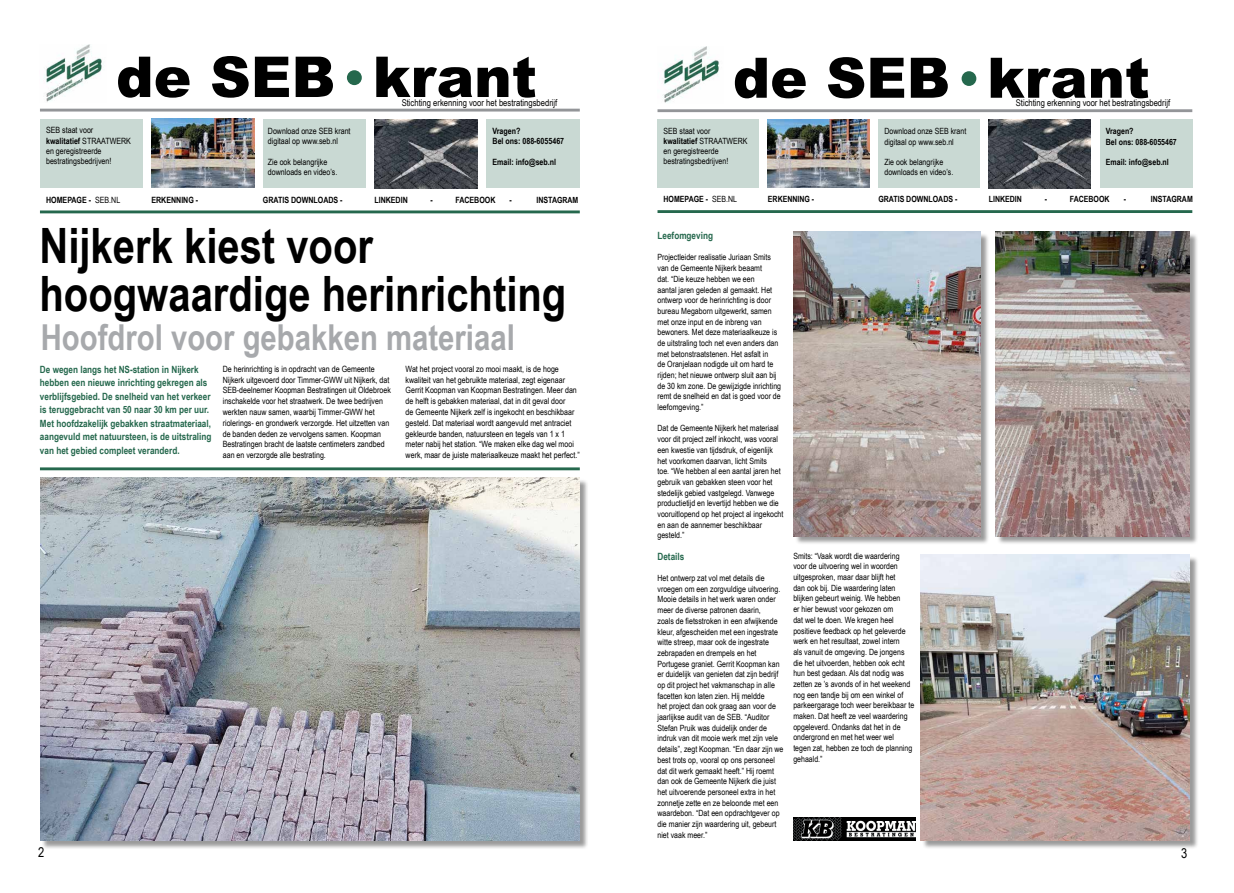
<style>
.page{position:relative;width:1234px;height:893px;background:#fff}
.page>*{position:absolute;margin:0;border:0;box-sizing:border-box;transform-origin:0 0}
.t1{font:900 56.32px "Arial";color:#000}
.t2{font:900 55.8px "Arial";color:#000}
.t3{font:700 48.75px/48.8px "Arial Narrow";color:#000}
.t4{font:700 35.7px "Arial Narrow";color:#a7a9ac}
.t5{font:13.5px "Arial Narrow";color:#000}
.t6{font:700 9.98px/13.5px "Arial Narrow";color:#25684d}
.t7{font:9.38px "Arial Narrow";color:#000}
.t8{font:9.3px "Arial Narrow";color:#000}
.t9{font:8.62px/10.8px "Arial Narrow";color:#000}
.t10{font:700 8.62px/10.4px "Arial Narrow";color:#000}
.t11{font:8.55px/10.6px "Arial Narrow";color:#000}
.t12{font:700 8.55px/10.3px "Arial Narrow";color:#000}
.s1{font-weight:700}
.s2{font-weight:400}
.s3{font-size:8.48px}
</style>
<div class="page">
<img style="left:662px;top:46px;width:57px;height:57px">
<div style="left:961px;top:71px;width:15px;height:15px;background:#25684d;border-radius:50%"></div>
<hr style="left:657px;top:210px;width:534px;height:3px;background:#25684d">
<hr style="left:657px;top:109px;width:534px;height:3px;background:#939598">
<div style="left:657px;top:120px;width:102px;height:68px;background:#c9d9d3"></div>
<div style="left:878px;top:120px;width:101px;height:68px;background:#c9d9d3"></div>
<div style="left:1099px;top:119px;width:92px;height:69px;background:#c9d9d3"></div>
<img style="left:767px;top:119px;width:102px;height:69px">
<img style="left:988px;top:120px;width:102px;height:68px">
<div style="left:921px;top:556px;width:277px;height:293px;background:#000;opacity:.4"></div>
<img style="left:920px;top:555px;width:268px;height:285px">
<div style="left:794px;top:233px;width:195px;height:312px;background:#000;opacity:.4"></div>
<img style="left:793px;top:232px;width:186px;height:304px">
<img style="left:44px;top:45px;width:58px;height:57px">
<div style="left:347px;top:70px;width:15px;height:15px;background:#25684d;border-radius:50%"></div>
<hr style="left:40px;top:210px;width:539px;height:3px;background:#25684d">
<hr style="left:40px;top:109px;width:539px;height:3px;background:#939598">
<div style="left:40px;top:119px;width:103px;height:69px;background:#c9d9d3"></div>
<div style="left:263px;top:119px;width:102px;height:69px;background:#c9d9d3"></div>
<div style="left:486px;top:119px;width:93px;height:69px;background:#c9d9d3"></div>
<img style="left:151px;top:119px;width:103px;height:69px">
<img style="left:374px;top:119px;width:103px;height:69px">
<hr style="left:40px;top:467px;width:539px;height:3px;background:#25684d">
<div style="left:42px;top:478px;width:547px;height:372px;background:#000;opacity:.4"></div>
<img style="left:40px;top:477px;width:539px;height:363px">
<div style="left:996px;top:233px;width:202px;height:312px;background:#000;opacity:.4"></div>
<img style="left:995px;top:232px;width:193px;height:304px">
<img style="left:793px;top:818px;width:122px;height:22px">
<h1 class="t1" style="left:116px;top:36px;width:422px">de SEB krant</h1>
<p class="t9" style="left:46px;top:125px;width:86px;line-height:10.4px">SEB staat voor<br><span class="s1">kwalitatief</span> STRAATWERK en geregistreerde bestratingsbedrijven!</p>
<p class="t10" style="left:492px;top:125px;width:73px">Vragen?<br>Bel ons: 088-6055467</p>
<p class="t7" style="left:401px;top:95px;width:157px">Stichting erkenning voor het bestratingsbedrijf</p>
<p class="t9" style="left:268px;top:125px;width:84px;line-height:10.4px">Download onze SEB krant digitaal op www.seb.nl</p>
<p class="t9" style="left:268px;top:156px;width:71px;line-height:10.4px">Zie ook belangrijke downloads en video’s.</p>
<p class="t10" style="left:492px;top:156px;width:65px">Email: info@seb.nl</p>
<p class="t10" style="left:46px;top:194px;width:76px">HOMEPAGE - <span class="s2">SEB.NL</span></p>
<p class="t10" style="left:151px;top:194px;width:48px">ERKENNING -</p>
<p class="t10" style="left:263px;top:194px;width:81px">GRATIS DOWNLOADS -</p>
<p class="t10" style="left:374px;top:194px;width:35px">LINKEDIN</p>
<p class="t10" style="left:430px;top:194px;width:4px">-</p>
<p class="t10" style="left:455px;top:194px;width:42px">FACEBOOK</p>
<p class="t10" style="left:509px;top:194px;width:4px">-</p>
<p class="t10" style="left:536px;top:194px;width:43px">INSTA<span class="s3">GRAM</span></p>
<h3 class="t3" style="left:40px;top:219px;width:528px">Nijkerk kiest voor hoogwaardige herinrichting</h3>
<h3 class="t4" style="left:41px;top:310px;width:475px">Hoofdrol voor gebakken materiaal</h3>
<p class="t6" style="left:40px;top:362px;width:173px">De wegen langs het NS-station in Nijkerk hebben een nieuwe inrichting gekregen als verblijfsgebied. De snelheid van het verkeer is teruggebracht van 50 naar 30 km per uur.<br>Met hoofdzakelijk gebakken straatmateriaal, aangevuld met natuursteen, is de uitstraling van het gebied compleet veranderd.</p>
<p class="t9" style="left:223px;top:363px;width:169px">De herinrichting is in opdracht van de Gemeente Nijkerk uitgevoerd door Timmer-GWW uit Nijkerk, dat SEB-deelnemer Koopman Bestratingen uit Oldebroek inschakelde voor het straatwerk. De twee bedrijven werkten nauw samen, waarbij Timmer-GWW het riolerings- en grondwerk verzorgde. Het uitzetten van de banden deden ze vervolgens samen. Koopman Bestratingen bracht de laatste centimeters zandbed aan en verzorgde alle bestrating.</p>
<p class="t9" style="left:405px;top:363px;width:176px">Wat het project vooral zo mooi maakt, is de hoge kwaliteit van het gebruikte materiaal, zegt eigenaar Gerrit Koopman van Koopman Bestratingen. Meer dan de helft is gebakken materiaal, dat in dit geval door<br>de Gemeente Nijkerk zelf is ingekocht en beschikbaar gesteld. Dat materiaal wordt aangevuld met antraciet gekleurde banden, natuursteen en tegels van 1 x 1 meter nabij het station. “We maken elke dag wel mooi werk, maar de juiste materiaalkeuze maakt het perfect.”</p>
<h2 class="t2" style="left:732px;top:37px;width:418px">de SEB krant</h2>
<p class="t11" style="left:663px;top:125px;width:86px;line-height:10.3px">SEB staat voor<br><span class="s1">kwalitatief</span> STRAATWERK en geregistreerde bestratingsbedrijven!</p>
<p class="t11" style="left:884px;top:126px;width:83px;line-height:10.3px">Download onze SEB krant digitaal op www.seb.nl</p>
<p class="t8" style="left:1015px;top:96px;width:156px">Stichting erkenning voor het bestratingsbedrijf</p>
<p class="t12" style="left:1105px;top:126px;width:72px">Vragen?<br>Bel ons: 088-6055467</p>
<p class="t12" style="left:1105px;top:156px;width:64px">Email: info@seb.nl</p>
<p class="t11" style="left:884px;top:157px;width:70px;line-height:10.3px">Zie ook belangrijke downloads en video’s.</p>
<p class="t12" style="left:663px;top:194px;width:75px">HOMEPAGE - <span class="s2">SEB.NL</span></p>
<p class="t12" style="left:767px;top:194px;width:48px">ERKENNING -</p>
<p class="t12" style="left:878px;top:194px;width:80px">GRATIS DOWNLOADS -</p>
<p class="t12" style="left:988px;top:194px;width:35px">LINKEDIN</p>
<p class="t12" style="left:1044px;top:194px;width:4px">-</p>
<p class="t12" style="left:1069px;top:194px;width:41px">FACEBOOK</p>
<p class="t12" style="left:1123px;top:194px;width:4px">-</p>
<p class="t12" style="left:1150px;top:194px;width:43px">INSTAGRAM</p>
<p class="t6" style="left:657px;top:228px;width:57px">Leefomgeving</p>
<p class="t11" style="left:657px;top:252px;width:125px">Projectleider realisatie Juriaan Smits van de Gemeente Nijkerk beaamt<br>dat. “Die keuze hebben we een<br>aantal jaren geleden al gemaakt. Het ontwerp voor de herinrichting is door bureau Megaborn uitgewerkt, samen met onze input en de inbreng van bewoners. Met deze materiaalkeuze is de uitstraling toch net even anders dan met betonstraatstenen. Het asfalt in<br>de Oranjelaan nodigde uit om hard te rijden; het nieuwe ontwerp sluit aan bij de 30 km zone. De gewijzigde inrichting remt de snelheid en dat is goed voor de leefomgeving.”</p>
<p class="t11" style="left:657px;top:423px;width:127px">Dat de Gemeente Nijkerk het materiaal voor dit project zelf inkocht, was vooral een kwestie van tijdsdruk, of eigenlijk het voorkomen daarvan, licht Smits<br>toe. “We hebben al een aantal jaren het gebruik van gebakken steen voor het stedelijk gebied vastgelegd. Vanwege productietijd en levertijd hebben we die vooruitlopend op het project al ingekocht en aan de aannemer beschikbaar gesteld.”</p>
<p class="t6" style="left:657px;top:549px;width:28px">Details</p>
<p class="t11" style="left:657px;top:572px;width:127px">Het ontwerp zat vol met details die vroegen om een zorgvuldige uitvoering.<br>Mooie details in het werk waren onder meer de diverse patronen daarin,<br>zoals de fietsstroken in een afwijkende kleur, afgescheiden met een ingestrate witte streep, maar ook de ingestrate zebrapaden en drempels en het Portugese graniet. Gerrit Koopman kan er duidelijk van genieten dat zijn bedrijf op dit project het vakmanschap in alle facetten kon laten zien. Hij meldde<br>het project dan ook graag aan voor de jaarlijkse audit van de SEB. “Auditor Stefan Pruik was duidelijk onder de indruk van dit mooie werk met zijn vele details”, zegt Koopman. “En daar zijn we best trots op, vooral op ons personeel dat dit werk gemaakt heeft.” Hij roemt dan ook de Gemeente Nijkerk die juist het uitvoerende personeel extra in het zonnetje zette en ze beloonde met een waardebon. “Dat een opdrachtgever op die manier zijn waardering uit, gebeurt niet vaak meer.”</p>
<p class="t11" style="left:793px;top:550px;width:122px">Smits: “Vaak wordt die waardering voor de uitvoering wel in woorden uitgesproken, maar daar blijft het<br>dan ook bij. Die waardering laten blijken gebeurt weinig. We hebben<br>er hier bewust voor gekozen om<br>dat wel te doen. We kregen heel positieve feedback op het geleverde werk en het resultaat, zowel intern<br>als vanuit de omgeving. De jongens die het uitvoerden, hebben ook echt hun best gedaan. Als dat nodig was zetten ze ’s avonds of in het weekend nog een tandje bij om een winkel of parkeergarage toch weer bereikbaar te maken. Dat heeft ze veel waardering opgeleverd. Ondanks dat het in de ondergrond en met het weer wel<br>tegen zat, hebben ze toch de planning gehaald.”</p>
<h3 class="t5" style="left:38px;top:842px;width:8px">2</h3>
<h3 class="t5" style="left:1180px;top:844px;width:8px">3</h3>
</div>
